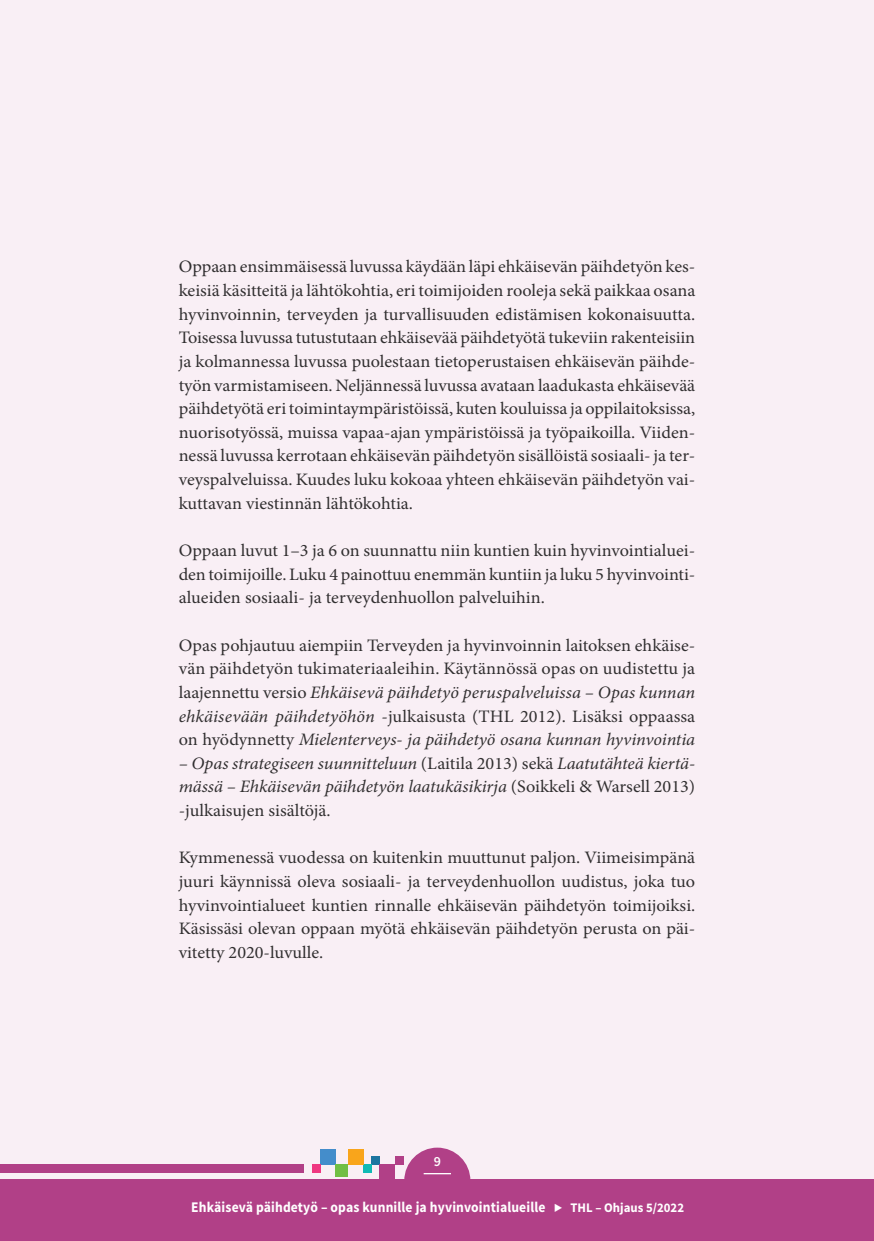
<style>
.page{position:relative;width:874px;height:1241px;background:#fff}
.page>*{position:absolute;margin:0;border:0;box-sizing:border-box;transform-origin:0 0}
.Leipis{font:17.5px/23.6px "Minion Pro";color:#312f30;text-align:justify;scale:1.04 1}
.Leipis-2{font:italic 17.5px/23.6px "Minion Pro";letter-spacing:-.005em;color:#312f30;text-align:justify;scale:1.04 1}
.t1{font:700 14.7px "Source Sans Pro";letter-spacing:.01em;color:#fff;scale:.92 1}
.t2{font:600 14px "Source Sans Pro";color:#fff}
.s1{font-style:italic}
.s2{font-style:normal}
.s3{font-size:13.12px}
</style>
<div class="page">
<div style="left:0;top:0;width:873px;height:1193px;background:#f9eff5"></div>
<div style="left:404px;top:1147px;width:66px;height:66px;background:#b14087;border-radius:50%"></div>
<hr style="left:423px;top:1172px;width:28px;height:2px;background:#fff">
<div style="left:0;top:1179px;width:873px;height:61px;background:#b14087"></div>
<div style="left:371px;top:1156px;width:8px;height:8px;background:#1d76a0"></div>
<div style="left:395px;top:1156px;width:8px;height:8px;background:#b14087"></div>
<div style="left:363px;top:1164px;width:8px;height:8px;background:#10bab5"></div>
<div style="left:379px;top:1164px;width:16px;height:15px;background:#b14087"></div>
<div style="left:348px;top:1148px;width:15px;height:16px;background:#f9a51b"></div>
<div style="left:320px;top:1148px;width:15px;height:16px;background:#448dcb"></div>
<div style="left:335px;top:1164px;width:13px;height:12px;background:#71bf44"></div>
<div style="left:312px;top:1164px;width:8px;height:8px;background:#ef3781"></div>
<div style="left:0;top:1164px;width:303px;height:8px;background:#b14087"></div>
<p class="Leipis" style="left:179px;top:255px;width:498px">Oppaan ensimmäisessä luvussa käydään läpi ehkäisevän päihdetyön kes&shy;keisiä käsitteitä ja lähtökohtia, eri toimijoiden rooleja sekä paikkaa osana hyvinvoinnin, terveyden ja turvallisuuden edistämisen kokonaisuutta.<br>Toisessa luvussa tutustutaan ehkäisevää päihdetyötä tukeviin rakenteisiin ja kolmannessa luvussa puolestaan tietoperustaisen ehkäisevän päihde&shy;työn varmistamiseen. Neljännessä luvussa avataan laadukasta ehkäisevää päihdetyötä eri toimintaympäristöissä, kuten kouluissa ja oppilaitoksissa, nuorisotyössä, muissa vapaa-ajan ympäristöissä ja työpaikoilla. Viiden&shy;nessä luvussa kerrotaan ehkäisevän päihdetyön sisällöistä sosiaali- ja ter&shy;veyspalveluissa. Kuudes luku kokoaa yhteen ehkäisevän päihdetyön vai&shy;kuttavan viestinnän lähtökohtia.</p>
<p class="Leipis" style="left:179px;top:538px;width:498px">Oppaan luvut 1–3 ja 6 on suunnattu niin kuntien kuin hyvinvointialuei&shy;den toimijoille. Luku 4 painottuu enemmän kuntiin ja luku 5 hyvinvointi&shy;alueiden sosiaali- ja terveydenhuollon palveluihin.</p>
<p class="Leipis" style="left:179px;top:633px;width:498px">Opas pohjautuu aiempiin Terveyden ja hyvinvoinnin laitoksen ehkäise&shy;vän päihdetyön tukimateriaaleihin. Käytännössä opas on uudistettu ja laajennettu versio <span class="s1">Ehkäisevä päihdetyö peruspalveluissa – Opas kunnan ehkäisevään päihdetyöhön</span> -julkaisusta (THL 2012). Lisäksi oppaassa on hyödynnetty <span class="s1">Mielenterveys- ja päihdetyö osana kunnan hyvinvointia</span></p>
<p class="Leipis-2" style="left:179px;top:751px;width:498px">– Opas strategiseen suunnitteluun <span class="s2">(Laitila 2013) sekä</span> Laatutähteä kiertä&shy;mässä – Ehkäisevän päihdetyön laatukäsikirja <span class="s2">(Soikkeli &amp; Warsell 2013) -julkaisujen sisältöjä.</span></p>
<p class="Leipis" style="left:179px;top:845px;width:498px">Kymmenessä vuodessa on kuitenkin muuttunut paljon. Viimeisimpänä juuri käynnissä oleva sosiaali- ja terveydenhuollon uudistus, joka tuo hyvinvointialueet kuntien rinnalle ehkäisevän päihdetyön toimijoiksi.<br>Käsissäsi olevan oppaan myötä ehkäisevän päihdetyön perusta on päi&shy;vitetty 2020-luvulle.</p>
<p class="t2" style="left:433px;top:1151px;width:9px">9</p>
<p class="t1" style="left:191px;top:1197px;width:537px">Ehkäisevä päihdetyö – opas kunnille ja hyvinvointialueille ▶ <span class="s3">THL – Ohjaus 5/2022</span></p>
</div>
